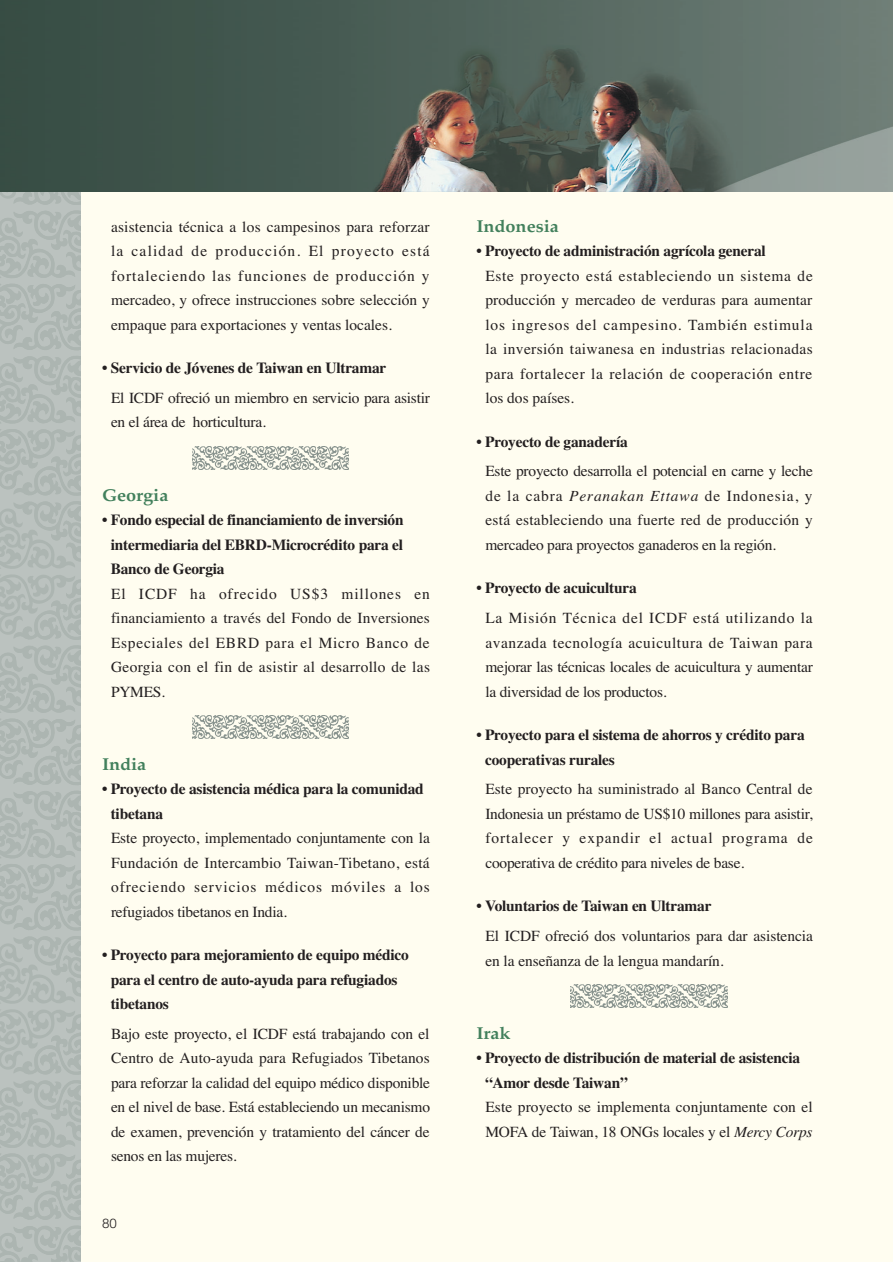
<style>
.page{position:relative;width:893px;height:1262px;background:#fff}
.page>*{position:absolute;margin:0;border:0;box-sizing:border-box;transform-origin:0 0}
.t1{font:700 17.1px "Palatino";color:#42805c;scale:1.05 1}
.t2{font:15.45px/24.5px "Times";letter-spacing:-.005em;color:#231f20;text-align:justify}
.t3{font:700 15.45px/24.5px "Times";letter-spacing:-.015em;color:#231f20}
.t4{font:300 13.35px "Helvetica";color:#231f20}
.s1{font-style:italic}
</style>
<div class="page">
<div style="left:0;top:0;width:892px;height:1261px;background:#fffdf0"></div>
<svg style="left:0;top:191px;width:81px;height:1070px"></svg>
<img style="left:192px;top:716px;width:156px;height:22px">
<img style="left:192px;top:447px;width:156px;height:23px">
<img style="left:571px;top:985px;width:156px;height:22px">
<img style="left:0;top:0;width:892px;height:191px">
<p class="t2" style="left:111px;top:216px;width:320px">asistencia técnica a los campesinos para reforzar la calidad de producción. El proyecto está fortaleciendo las funciones de producción y mercadeo, y ofrece instrucciones sobre selección y empaque para exportaciones y ventas locales.</p>
<p class="t3" style="left:102px;top:357px;width:286px">• Servicio de Jóvenes de Taiwan en Ultramar</p>
<p class="t2" style="left:111px;top:387px;width:320px">El ICDF ofreció un miembro en servicio para asistir en el área de horticultura.</p>
<p class="t1" style="left:102px;top:488px;width:65px">Georgia</p>
<p class="t3" style="left:111px;top:509px;width:294px;text-align:justify;text-indent:-9px">• Fondo especial de financiamiento de inversión intermediaria del EBRD-Microcrédito para el Banco de Georgia</p>
<p class="t2" style="left:111px;top:583px;width:320px">El ICDF ha ofrecido US$3 millones en financiamiento a través del Fondo de Inversiones Especiales del EBRD para el Micro Banco de Georgia con el fin de asistir al desarrollo de las PYMES.</p>
<p class="t1" style="left:102px;top:757px;width:44px">India</p>
<p class="t3" style="left:111px;top:778px;width:314px;text-indent:-9px">• Proyecto de asistencia médica para la comunidad tibetana</p>
<p class="t2" style="left:111px;top:827px;width:320px">Este proyecto, implementado conjuntamente con la Fundación de Intercambio Taiwan-Tibetano, está ofreciendo servicios médicos móviles a los refugiados tibetanos en India.</p>
<p class="t3" style="left:111px;top:944px;width:300px;text-indent:-9px">• Proyecto para mejoramiento de equipo médico para el centro de auto-ayuda para refugiados tibetanos</p>
<p class="t2" style="left:111px;top:1023px;width:320px">Bajo este proyecto, el ICDF está trabajando con el Centro de Auto-ayuda para Refugiados Tibetanos para reforzar la calidad del equipo médico disponible en el nivel de base. Está estableciendo un mecanismo de examen, prevención y tratamiento del cáncer de senos en las mujeres.</p>
<p class="t4" style="left:102px;top:1218px;width:16px">80</p>
<p class="t1" style="left:476px;top:219px;width:80px">Indonesia</p>
<p class="t3" style="left:476px;top:240px;width:291px">• Proyecto de administración agrícola general</p>
<p class="t2" style="left:485px;top:265px;width:329px">Este proyecto está estableciendo un sistema de producción y mercadeo de verduras para aumentar los ingresos del campesino. También estimula la inversión taiwanesa en industrias relacionadas para fortalecer la relación de cooperación entre los dos países.</p>
<p class="t3" style="left:476px;top:430px;width:153px">• Proyecto de ganadería</p>
<p class="t2" style="left:485px;top:460px;width:329px">Este proyecto desarrolla el potencial en carne y leche de la cabra <span class="s1">Peranakan Ettawa</span> de Indonesia, y está estableciendo una fuerte red de producción y mercadeo para proyectos ganaderos en la región.</p>
<p class="t3" style="left:476px;top:577px;width:162px">• Proyecto de acuicultura</p>
<p class="t2" style="left:485px;top:607px;width:329px">La Misión Técnica del ICDF está utilizando la avanzada tecnología acuicultura de Taiwan para mejorar las técnicas locales de acuicultura y aumentar la diversidad de los productos.</p>
<p class="t3" style="left:485px;top:724px;width:321px;text-indent:-9px">• Proyecto para el sistema de ahorros y crédito para cooperativas rurales</p>
<p class="t2" style="left:485px;top:778px;width:329px">Este proyecto ha suministrado al Banco Central de Indonesia un préstamo de US$10 millones para asistir, fortalecer y expandir el actual programa de cooperativa de crédito para niveles de base.</p>
<p class="t3" style="left:476px;top:895px;width:236px">• Voluntarios de Taiwan en Ultramar</p>
<p class="t2" style="left:485px;top:925px;width:329px">El ICDF ofreció dos voluntarios para dar asistencia en la enseñanza de la lengua mandarín.</p>
<p class="t1" style="left:476px;top:1026px;width:34px">Irak</p>
<p class="t3" style="left:485px;top:1047px;width:316px;text-indent:-9px">• Proyecto de distribución de material de asistencia “Amor desde Taiwan”</p>
<p class="t2" style="left:485px;top:1096px;width:329px">Este proyecto se implementa conjuntamente con el<br>MOFA de Taiwan, 18 ONGs locales y el <span class="s1">Mercy Corps</span></p>
</div>
